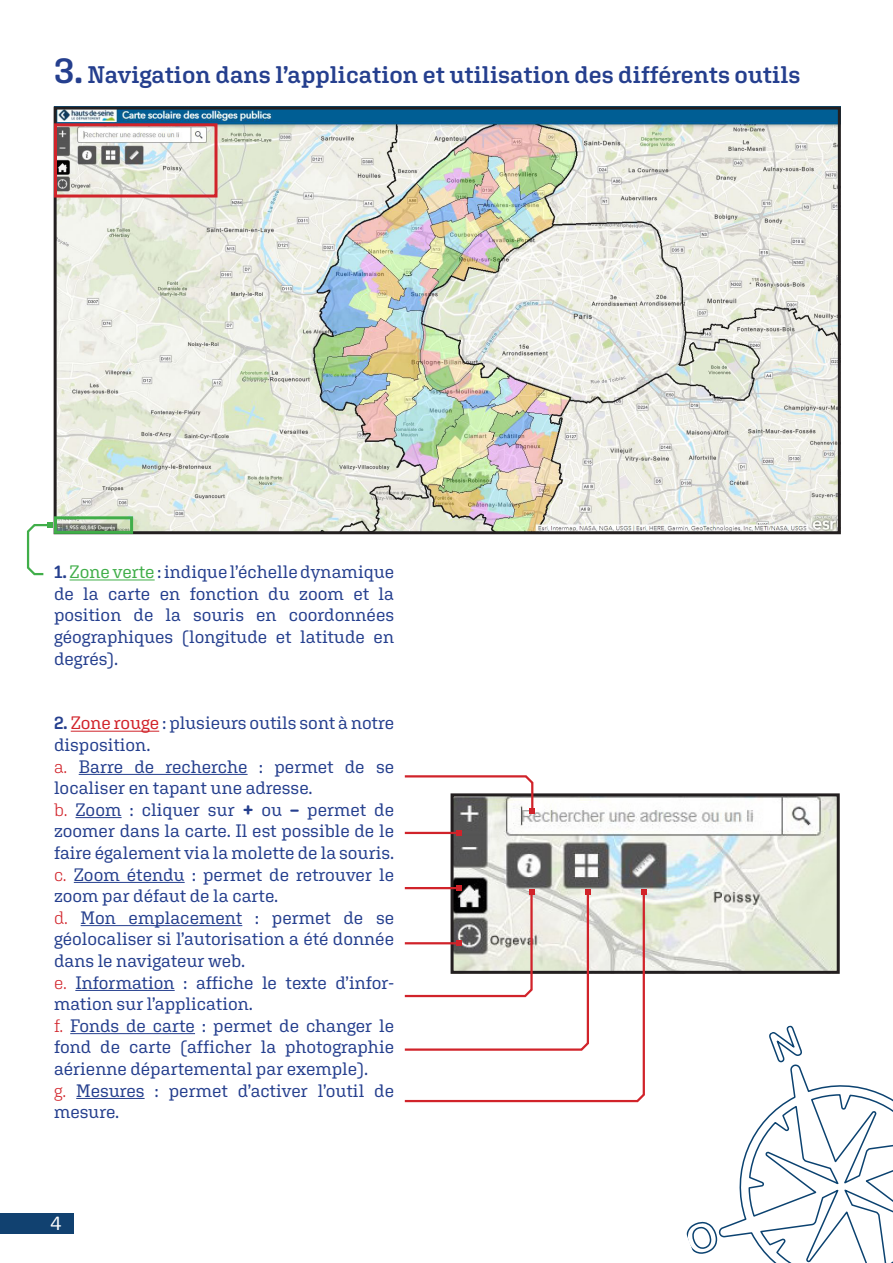
<style>
.page{position:relative;width:893px;height:1263px;background:#fff}
.page>*{position:absolute;margin:0;border:0;box-sizing:border-box;transform-origin:0 0}
.t1{font:600 24px "Aglet Slab";letter-spacing:-.005em;color:#253f8e}
.t2{font:19.5px "Aglet Slab";color:#fff}
.t3{font:18px/21.6px "Aglet Slab";letter-spacing:-.005em;color:#253f8e}
.s1{font-size:36px}
.s2{font-weight:600}
.s3{color:#40ae49}
.s4{color:#d1232a}
.s5{font-weight:300;color:#d1232a}
.s6{font-weight:700}
</style>
<div class="page">
<svg style="left:686px;top:1025px;width:207px;height:238px"></svg>
<div style="left:0;top:1213px;width:74px;height:21px;background:#114170"></div>
<img style="left:455px;top:797px;width:381px;height:173px">
<div style="left:451px;top:793px;width:389px;height:181px;border:3px solid #231f20"></div>
<img style="left:58px;top:111px;width:779px;height:419px">
<hr style="left:70px;top:579px;width:85px;height:1px;background:#40ae49">
<hr style="left:71px;top:731px;width:88px;height:1px;background:#d1232a">
<hr style="left:79px;top:774px;width:169px;height:1px;background:#253f8e">
<hr style="left:75px;top:817px;width:47px;height:1px;background:#253f8e">
<hr style="left:74px;top:882px;width:111px;height:1px;background:#253f8e">
<hr style="left:81px;top:925px;width:161px;height:1px;background:#253f8e">
<hr style="left:75px;top:990px;width:100px;height:1px;background:#253f8e">
<hr style="left:70px;top:1033px;width:125px;height:1px;background:#253f8e">
<hr style="left:76px;top:1098px;width:69px;height:1px;background:#253f8e">
<svg style="left:404px;top:890px;width:242px;height:213px"></svg>
<svg style="left:641px;top:890px;width:5px;height:5px"></svg>
<svg style="left:404px;top:775px;width:131px;height:38px"></svg>
<hr style="left:405px;top:832px;width:54px;height:2px;background:#d1232a">
<svg style="left:456px;top:830px;width:5px;height:6px"></svg>
<svg style="left:404px;top:885px;width:187px;height:167px"></svg>
<div style="left:54px;top:107px;width:787px;height:427px;border:3px solid #231f20"></div>
<div style="left:54px;top:123px;width:163px;height:75px;border:3px solid #d1232a"></div>
<div style="left:54px;top:516px;width:79px;height:18px;border:3px solid #40ae49"></div>
<svg style="left:26px;top:522px;width:26px;height:54px"></svg>
<p class="t1" style="left:54px;top:60px;width:748px"><span class="s1">3.</span> Navigation dans l’application et utilisation des différents outils</p>
<p class="t3" style="left:54px;top:561px;width:342px;text-align:justify"><span class="s2">1.</span><span class="s3">Zone verte</span> : indique l’échelle dynamique de la carte en fonction du zoom et la position de la souris en coordonnées géographiques (longitude et latitude en degrés).</p>
<p class="t3" style="left:54px;top:712px;width:342px"><span class="s2">2.</span> <span class="s4">Zone rouge</span> : plusieurs outils sont à notre disposition.</p>
<p class="t3" style="left:54px;top:755px;width:342px"><span class="s5">a.</span> Barre de recherche : permet de se localiser en tapant une adresse.</p>
<p class="t3" style="left:54px;top:798px;width:342px;text-align:justify"><span class="s5">b.</span> Zoom : cliquer sur <span class="s6">+</span> ou <span class="s6">–</span> permet de zoomer dans la carte. Il est possible de le faire également via la molette de la souris.</p>
<p class="t3" style="left:54px;top:863px;width:342px"><span class="s5">c.</span> Zoom étendu : permet de retrouver le zoom par défaut de la carte.</p>
<p class="t3" style="left:54px;top:906px;width:342px;text-align:justify"><span class="s5">d.</span> Mon emplacement : permet de se géolocaliser si l’autorisation a été donnée dans le navigateur web.</p>
<p class="t3" style="left:54px;top:971px;width:342px"><span class="s5">e.</span> Information : affiche le texte d’infor&shy;mation sur l’application.</p>
<p class="t3" style="left:54px;top:1014px;width:342px;text-align:justify"><span class="s5">f.</span> Fonds de carte : permet de changer le fond de carte (afficher la photographie aérienne départemental par exemple).</p>
<p class="t3" style="left:54px;top:1079px;width:342px"><span class="s5">g.</span> Mesures : permet d’activer l’outil de mesure.</p>
<p class="t2" style="left:50px;top:1212px;width:13px">4</p>
</div>
